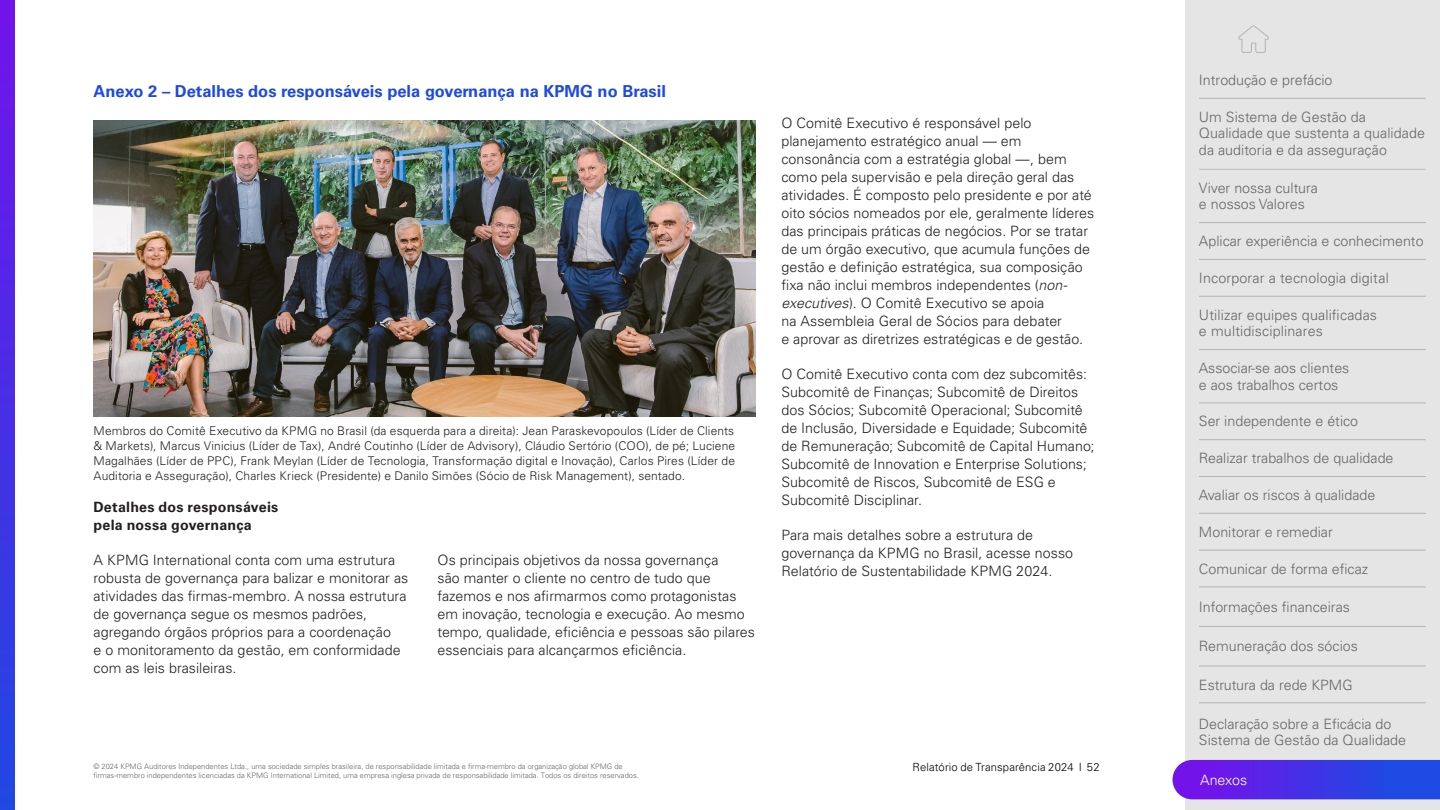
<style>
.page{position:relative;width:1440px;height:810px;background:#fff}
.page>*{position:absolute;margin:0;border:0;box-sizing:border-box;transform-origin:0 0}
.t1{font:700 16.5px "Univers LT Std";color:#1e49e2}
.t2{font:300 14.25px/18px "Univers LT Std";letter-spacing:.005em;color:#231f20}
.t3{font:300 14.25px/16.5px "Univers LT Std";color:#666}
.t4{font:700 14.25px/18px "Univers LT Std";letter-spacing:.015em;color:#231f20}
.t5{font:300 14.25px "Univers LT Std";color:#fff}
.t6{font:300 12px/15px "Univers LT Std";letter-spacing:.01em;color:#231f20;text-align:justify}
.t7{font:300 11.25px "Univers LT Std";letter-spacing:.015em;color:#000}
.t8{font:300 7.5px "Univers LT Std";color:#666}
.s1{font-style:italic}
</style>
<div class="page">
<div style="left:1185px;top:0;width:255px;height:810px;background:#e5e5e5"></div>
<img style="left:94px;top:120px;width:662px;height:297px">
<hr style="left:1199px;top:98px;width:226px;height:1px;background:#b3b3b3">
<hr style="left:1199px;top:222px;width:226px;height:1px;background:#b3b3b3">
<hr style="left:1199px;top:169px;width:226px;height:1px;background:#bcbdc0">
<hr style="left:1199px;top:259px;width:226px;height:1px;background:#b3b3b3">
<hr style="left:1199px;top:296px;width:226px;height:1px;background:#b3b3b3">
<hr style="left:1199px;top:349px;width:226px;height:1px;background:#b3b3b3">
<hr style="left:1199px;top:402px;width:226px;height:1px;background:#b3b3b3">
<hr style="left:1199px;top:439px;width:226px;height:1px;background:#b3b3b3">
<hr style="left:1199px;top:476px;width:226px;height:1px;background:#b3b3b3">
<hr style="left:1199px;top:513px;width:226px;height:1px;background:#b3b3b3">
<hr style="left:1199px;top:550px;width:226px;height:1px;background:#b3b3b3">
<hr style="left:1199px;top:587px;width:226px;height:1px;background:#b3b3b3">
<svg style="left:1238px;top:25px;width:31px;height:28px"></svg>
<hr style="left:1199px;top:626px;width:226px;height:1px;background:#b3b3b3">
<hr style="left:1199px;top:666px;width:226px;height:1px;background:#b3b3b3">
<hr style="left:1199px;top:702px;width:226px;height:1px;background:#b3b3b3">
<svg style="left:1172px;top:760px;width:268px;height:39px;background:#4734e6"></svg>
<svg style="left:0;top:0;width:14px;height:810px;background:#482de6"></svg>
<p class="t1" style="left:94px;top:82px;width:574px">Anexo 2 – Detalhes dos responsáveis pela governança na KPMG no Brasil</p>
<p class="t6" style="left:94px;top:423px;width:643px">Membros do Comitê Executivo da KPMG no Brasil (da esquerda para a direita): Jean Paraskevopoulos (Líder de Clients &amp; Markets), Marcus Vinicius (Líder de Tax), André Coutinho (Líder de Advisory), Cláudio Sertório (COO), de pé; Luciene Magalhães (Líder de PPC), Frank Meylan (Líder de Tecnologia, Transformação digital e Inovação), Carlos Pires (Líder de Auditoria e Asseguração), Charles Krieck (Presidente) e Danilo Simões (Sócio de Risk Management), sentado.</p>
<p class="t4" style="left:94px;top:498px;width:186px">Detalhes dos responsáveis pela nossa governança</p>
<p class="t2" style="left:94px;top:551px;width:316px">A KPMG International conta com uma estrutura robusta de governança para balizar e monitorar as atividades das firmas-membro. A nossa estrutura de governança segue os mesmos padrões, agregando órgãos próprios para a coordenação<br>e o monitoramento da gestão, em conformidade com as leis brasileiras.</p>
<p class="t2" style="left:437px;top:551px;width:319px">Os principais objetivos da nossa governança<br>são manter o cliente no centro de tudo que fazemos e nos afirmarmos como protagonistas em inovação, tecnologia e execução. Ao mesmo tempo, qualidade, eficiência e pessoas são pilares essenciais para alcançarmos eficiência.</p>
<p class="t2" style="left:781px;top:114px;width:314px">O Comitê Executivo é responsável pelo planejamento estratégico anual — em consonância com a estratégia global —, bem como pela supervisão e pela direção geral das atividades. É composto pelo presidente e por até oito sócios nomeados por ele, geralmente líderes das principais práticas de negócios. Por se tratar de um órgão executivo, que acumula funções de gestão e definição estratégica, sua composição fixa não inclui membros independentes (<span class="s1">non&shy;executives</span>). O Comitê Executivo se apoia<br>na Assembleia Geral de Sócios para debater<br>e aprovar as diretrizes estratégicas e de gestão.</p>
<p class="t2" style="left:781px;top:365px;width:315px">O Comitê Executivo conta com dez subcomitês:<br>Subcomitê de Finanças; Subcomitê de Direitos dos Sócios; Subcomitê Operacional; Subcomitê de Inclusão, Diversidade e Equidade; Subcomitê de Remuneração; Subcomitê de Capital Humano; Subcomitê de Innovation e Enterprise Solutions; Subcomitê de Riscos, Subcomitê de ESG e Subcomitê Disciplinar.</p>
<p class="t2" style="left:781px;top:526px;width:293px">Para mais detalhes sobre a estrutura de governança da KPMG no Brasil, acesse nosso<br>Relatório de Sustentabilidade KPMG 2024.</p>
<p class="t8" style="left:94px;top:762px;width:531px">© 2024 KPMG Auditores Independentes Ltda., uma sociedade simples brasileira, de responsabilidade limitada e firma-membro da organização global KPMG de</p>
<p class="t7" style="left:912px;top:761px;width:189px">Relatório de Transparência 2024 I 52</p>
<p class="t8" style="left:94px;top:771px;width:547px">firmas-membro independentes licenciadas da KPMG International Limited, uma empresa inglesa privada de responsabilidade limitada. Todos os direitos reservados.</p>
<p class="t3" style="left:1199px;top:72px;width:135px">Introdução e prefácio</p>
<p class="t3" style="left:1199px;top:109px;width:227px">Um Sistema de Gestão da<br>Qualidade que sustenta a qualidade da auditoria e da asseguração</p>
<p class="t3" style="left:1199px;top:180px;width:120px">Viver nossa cultura e nossos Valores</p>
<p class="t3" style="left:1199px;top:233px;width:226px">Aplicar experiência e conhecimento</p>
<p class="t3" style="left:1199px;top:270px;width:191px">Incorporar a tecnologia digital</p>
<p class="t3" style="left:1199px;top:307px;width:180px">Utilizar equipes qualificadas e multidisciplinares</p>
<p class="t3" style="left:1199px;top:360px;width:152px">Associar-se aos clientes e aos trabalhos certos</p>
<p class="t3" style="left:1199px;top:413px;width:161px">Ser independente e ético</p>
<p class="t3" style="left:1199px;top:450px;width:196px">Realizar trabalhos de qualidade</p>
<p class="t3" style="left:1199px;top:487px;width:178px">Avaliar os riscos à qualidade</p>
<p class="t3" style="left:1199px;top:524px;width:135px">Monitorar e remediar</p>
<p class="t3" style="left:1199px;top:560px;width:171px">Comunicar de forma eficaz</p>
<p class="t3" style="left:1199px;top:599px;width:152px">Informações financeiras</p>
<p class="t3" style="left:1199px;top:638px;width:160px">Remuneração dos sócios</p>
<p class="t3" style="left:1199px;top:676px;width:155px">Estrutura da rede KPMG</p>
<p class="t3" style="left:1199px;top:715px;width:208px">Declaração sobre a Eficácia do<br>Sistema de Gestão da Qualidade</p>
<p class="t5" style="left:1200px;top:771px;width:48px">Anexos</p>
</div>
